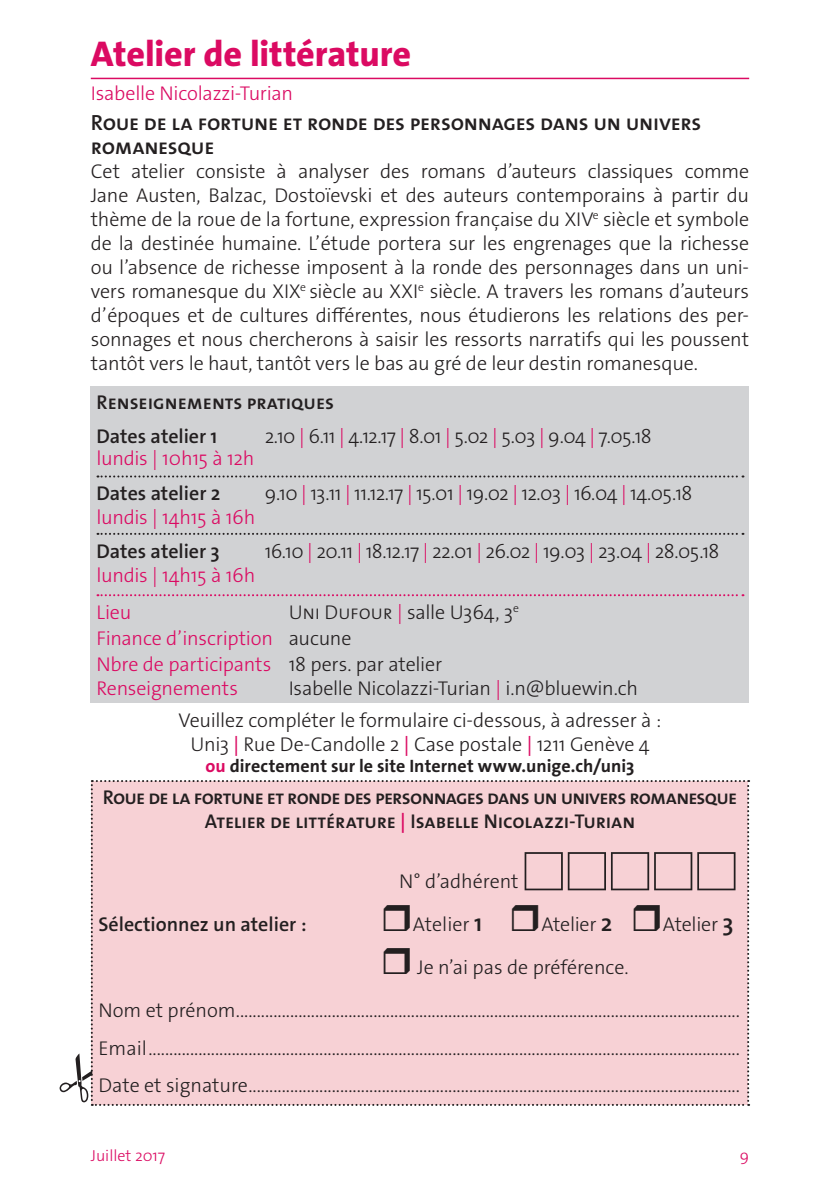
<style>
.page{position:relative;width:840px;height:1191px;background:#fff}
.page>*{position:absolute;margin:0;border:0;box-sizing:border-box;transform-origin:0 0}
.t1{font:800 36px "The Sans Os F";letter-spacing:-.005em;color:#db0a62}
.t2{font:600 22px/24px "The Sans Os F";letter-spacing:-.015em;color:#231f20}
.t3{font:300 20px/24px "The Sans Os F";letter-spacing:-.02em;color:#231f20}
.t4{font:600 20px/24px "The Sans Os F";letter-spacing:-.03em;color:#231f20;text-align:center}
.t5{font:300 20px/37.4px "The Sans Os F";letter-spacing:-.01em;color:#db0a62}
.t6{font:600 20px/33.4px "The Sans Os F";letter-spacing:-.01em;color:#231f20}
.t7{font:700 18px "The Sans Os F";letter-spacing:.005em;color:#231f20}
.t8{font:300 16px "The Sans Os F";color:#db0a62}
.s1{color:#db0a62}
.s2{font-weight:400;color:#db0a62}
.s3{font-weight:600;font-size:24px}
</style>
<div class="page">
<hr style="left:91px;top:78px;width:657px;height:1px;background:#db0a62">
<div style="left:91px;top:386px;width:657px;height:317px;background:#d1d2d4"></div>
<svg style="left:97px;top:475px;width:646px;height:2px"></svg>
<svg style="left:97px;top:533px;width:646px;height:2px"></svg>
<svg style="left:97px;top:594px;width:646px;height:2px"></svg>
<div style="left:60px;top:780px;width:688px;height:326px;background:#f7d1d5"></div>
<h1 class="t1" style="left:91px;top:31px;width:321px">Atelier de littérature</h1>
<p class="t5" style="left:91px;top:75px;width:204px">Isabelle Nicolazzi-Turian</p>
<p class="t2" style="left:91px;top:110px;width:612px">Roue de la fortune et ronde des personnages dans un univers romanesque</p>
<p class="t3" style="left:91px;top:159px;width:659px;text-align:justify">Cet atelier consiste à analyser des romans d’auteurs classiques comme Jane Austen, Balzac, Dostoïevski et des auteurs contemporains à partir du thème de la roue de la fortune, expression française du XIV<sup>e</sup> siècle et symbole de la destinée humaine. L’étude portera sur les engrenages que la richesse ou l’absence de richesse imposent à la ronde des personnages dans un uni&shy;vers romanesque du XIX<sup>e</sup> siècle au XXI<sup>e</sup> siècle. A travers les romans d’auteurs d’époques et de cultures différentes, nous étudierons les relations des per&shy;sonnages et nous chercherons à saisir les ressorts narratifs qui les poussent tantôt vers le haut, tantôt vers le bas au gré de leur destin romanesque.</p>
<p class="t6" style="left:96px;top:386px;width:239px">Renseignements pratiques<br>Dates atelier 1</p>
<p class="t3" style="left:264px;top:424px;width:388px">2.10 <span class="s1">|</span> 6.11 <span class="s1">|</span> 4.12.17 <span class="s1">|</span> 8.01 <span class="s1">|</span> 5.02 <span class="s1">|</span> 5.03 <span class="s1">|</span> 9.04 <span class="s1">|</span> 7.05.18</p>
<p class="t5" style="left:96px;top:439px;width:159px">lundis | 10h15 à 12h</p>
<p class="t6" style="left:96px;top:477px;width:125px">Dates atelier 2</p>
<p class="t3" style="left:264px;top:481px;width:429px">9.10 <span class="s1">|</span> 13.11 <span class="s1">|</span> 11.12.17 <span class="s1">|</span> 15.01 <span class="s1">|</span> 19.02 <span class="s1">|</span> 12.03 <span class="s1">|</span> 16.04 <span class="s1">|</span> 14.05.18</p>
<p class="t5" style="left:96px;top:499px;width:160px">lundis | 14h15 à 16h</p>
<p class="t6" style="left:96px;top:534px;width:125px">Dates atelier 3</p>
<p class="t3" style="left:264px;top:539px;width:456px">16.10 <span class="s1">|</span> 20.11 <span class="s1">|</span> 18.12.17 <span class="s1">|</span> 22.01 <span class="s1">|</span> 26.02 <span class="s1">|</span> 19.03 <span class="s1">|</span> 23.04 <span class="s1">|</span> 28.05.18</p>
<p class="t5" style="left:96px;top:556px;width:160px">lundis | 14h15 à 16h<br>Lieu</p>
<p class="t3" style="left:96px;top:599px;width:424px;line-height:26px;text-indent:192px">Uni Dufour <span class="s1">|</span> salle U364, 3<sup>e<br></sup><span class="s1">Finance d’inscription</span> aucune<br><span class="s1">Nbre de participants</span> 18 pers. par atelier</p>
<p class="t5" style="left:96px;top:669px;width:143px">Renseignements</p>
<p class="t3" style="left:288px;top:676px;width:351px">Isabelle Nicolazzi-Turian <span class="s1">|</span> i.n@bluewin.ch</p>
<p class="t3" style="left:178px;top:708px;width:484px;text-align:center">Veuillez compléter le formulaire ci-dessous, à adresser à :<br>Uni3 <span class="s2">|</span> Rue De-Candolle 2 <span class="s2">|</span> Case postale <span class="s2">|</span> 1211 Genève 4</p>
<p class="t7" style="left:205px;top:754px;width:430px"><span class="s1">ou</span> directement sur le site Internet www.unige.ch/uni3</p>
<p class="t4" style="left:103px;top:785px;width:635px">Roue de la fortune et ronde des personnages dans un univers romanesque<br>Atelier de littérature <span class="s1">|</span> Isabelle Nicolazzi-Turian</p>
<p class="t3" style="left:399px;top:869px;width:121px">N° d’adhérent</p>
<p class="t6" style="left:98px;top:908px;width:209px">Sélectionnez un atelier :</p>
<p class="t3" style="left:412px;top:912px;width:71px">Atelier <span class="s3">1</span></p>
<p class="t3" style="left:541px;top:912px;width:73px">Atelier <span class="s3">2</span></p>
<p class="t3" style="left:662px;top:912px;width:72px">Atelier <span class="s3">3</span></p>
<p class="t3" style="left:98px;top:946px;width:642px;line-height:43px;text-indent:318px">Je n’ai pas de préférence.<br>Nom et prénom.........................................................................................................................</p>
<p class="t3" style="left:98px;top:1029px;width:642px;line-height:37.4px">Email..............................................................................................................................................<br>Date et signature......................................................................................................................</p>
<p class="t8" style="left:91px;top:1145px;width:76px">Juillet 2017</p>
<p class="t8" style="left:739px;top:1145px;width:11px">9</p>
</div>
